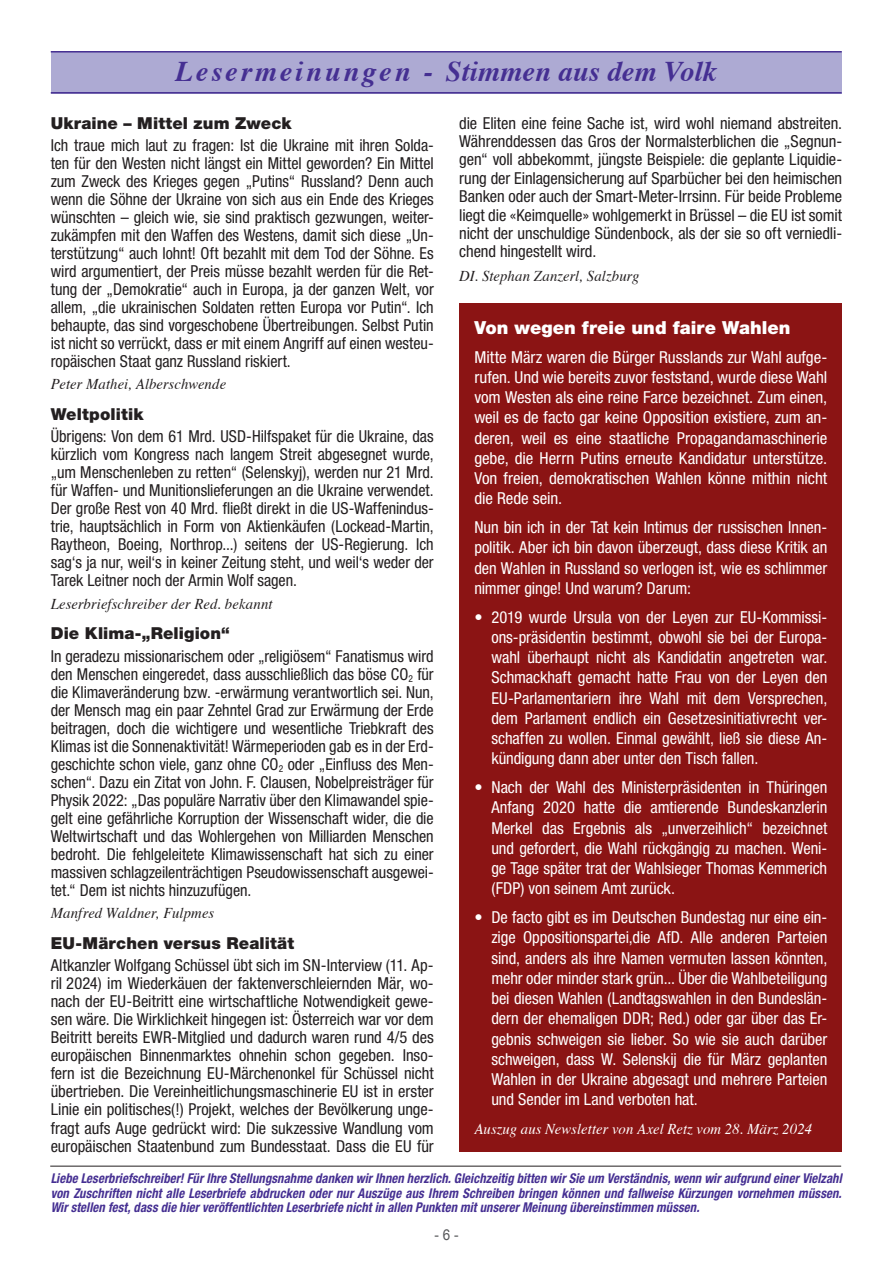
<style>
.page{position:relative;width:893px;height:1263px;background:#fff}
.page>*{position:absolute;margin:0;border:0;box-sizing:border-box;transform-origin:0 0}
.t1{font:italic 700 28.5px "Times";letter-spacing:.05em;color:#452f92}
.t2{font:900 18px "Helvetica Neue LT Std";color:#fff}
.t3{font:condensed 16.5px/18px "Helvetica Neue LT Std";letter-spacing:-.005em;color:#231f20;text-align:justify}
.t4{font:condensed 16.5px/20.2px "Helvetica Neue LT Std";letter-spacing:-.005em;color:#fff;text-align:justify}
.t5{font:900 16.5px "Helvetica Neue LT Std";letter-spacing:.01em;color:#231f20}
.t6{font:italic 15px "Times";letter-spacing:.005em;color:#231f20}
.t7{font:italic 15px "Times";color:#fff}
.t8{font:15px "Arial";color:#57585a;scale:.9 1}
.t9{font:italic 700 condensed 13.5px/14.2px "Helvetica Neue LT Std";letter-spacing:.01em;color:#452f92;text-align:justify;scale:.94 1}
</style>
<div class="page">
<div style="left:51px;top:51px;width:791px;height:43px;background:#adaad3"></div>
<hr style="left:51px;top:51px;width:791px;height:2px;background:#452f92">
<hr style="left:51px;top:92px;width:791px;height:2px;background:#452f92">
<hr style="left:50px;top:1166px;width:791px;height:1px;background:#231f20">
<div style="left:459px;top:303px;width:383px;height:849px;background:#8b1414"></div>
<h1 class="t1" style="left:176px;top:53px;width:543px">Lesermeinungen - Stimmen aus dem Volk</h1>
<p class="t5" style="left:51px;top:113px;width:242px">Ukraine – Mittel zum Zweck</p>
<p class="t3" style="left:51px;top:136px;width:384px">Ich traue mich laut zu fragen: Ist die Ukraine mit ihren Solda&shy;ten für den Westen nicht längst ein Mittel geworden? Ein Mittel zum Zweck des Krieges gegen „Putins“ Russland? Denn auch wenn die Söhne der Ukraine von sich aus ein Ende des Krieges wünschten – gleich wie, sie sind praktisch gezwungen, weiter&shy;zukämpfen mit den Waffen des Westens, damit sich diese „Un&shy;terstützung“ auch lohnt! Oft bezahlt mit dem Tod der Söhne. Es wird argumentiert, der Preis müsse bezahlt werden für die Ret&shy;tung der „Demokratie“ auch in Europa, ja der ganzen Welt, vor allem, „die ukrainischen Soldaten retten Europa vor Putin“. Ich behaupte, das sind vorgeschobene Übertreibungen. Selbst Putin ist nicht so verrückt, dass er mit einem Angriff auf einen westeu&shy;ropäischen Staat ganz Russland riskiert.</p>
<p class="t6" style="left:51px;top:375px;width:177px">Peter Mathei, Alberschwende</p>
<p class="t5" style="left:51px;top:404px;width:94px">Weltpolitik</p>
<p class="t3" style="left:51px;top:427px;width:384px">Übrigens: Von dem 61 Mrd. USD-Hilfspaket für die Ukraine, das kürzlich vom Kongress nach langem Streit abgesegnet wurde, „um Menschenleben zu retten“ (Selenskyj), werden nur 21 Mrd. für Waffen- und Munitionslieferungen an die Ukraine verwendet.<br>Der große Rest von 40 Mrd. fließt direkt in die US-Waffenindus&shy;trie, hauptsächlich in Form von Aktienkäufen (Lockead-Martin, Raytheon, Boeing, Northrop...) seitens der US-Regierung. Ich sag‘s ja nur, weil‘s in keiner Zeitung steht, und weil‘s weder der Tarek Leitner noch der Armin Wolf sagen.</p>
<p class="t6" style="left:51px;top:594px;width:223px">Leserbriefschreiber der Red. bekannt</p>
<p class="t5" style="left:51px;top:624px;width:181px">Die Klima-„Religion“</p>
<p class="t3" style="left:51px;top:647px;width:384px">In geradezu missionarischem oder „religiösem“ Fanatismus wird den Menschen eingeredet, dass ausschließlich das böse CO<sub>2</sub> für die Klimaveränderung bzw. -erwärmung verantwortlich sei. Nun, der Mensch mag ein paar Zehntel Grad zur Erwärmung der Erde beitragen, doch die wichtigere und wesentliche Triebkraft des Klimas ist die Sonnenaktivität! Wärmeperioden gab es in der Erd&shy;geschichte schon viele, ganz ohne CO<sub>2</sub> oder „Einfluss des Men&shy;schen“. Dazu ein Zitat von John. F. Clausen, Nobelpreisträger für Physik 2022: „Das populäre Narrativ über den Klimawandel spie&shy;gelt eine gefährliche Korruption der Wissenschaft wider, die die Weltwirtschaft und das Wohlergehen von Milliarden Menschen bedroht. Die fehlgeleitete Klimawissenschaft hat sich zu einer massiven schlagzeilenträchtigen Pseudowissenschaft ausgewei&shy;tet.“ Dem ist nichts hinzuzufügen.</p>
<p class="t6" style="left:51px;top:903px;width:165px">Manfred Waldner, Fulpmes</p>
<p class="t5" style="left:51px;top:933px;width:245px">EU-Märchen versus Realität</p>
<p class="t3" style="left:51px;top:956px;width:385px">Altkanzler Wolfgang Schüssel übt sich im SN-Interview (11. Ap&shy;ril 2024) im Wiederkäuen der faktenverschleiernden Mär, wo&shy;nach der EU-Beitritt eine wirtschaftliche Notwendigkeit gewe&shy;sen wäre. Die Wirklichkeit hingegen ist: Österreich war vor dem Beitritt bereits EWR-Mitglied und dadurch waren rund 4/5 des europäischen Binnenmarktes ohnehin schon gegeben. Inso&shy;fern ist die Bezeichnung EU-Märchenonkel für Schüssel nicht übertrieben. Die Vereinheitlichungsmaschinerie EU ist in erster Linie ein politisches(!) Projekt, welches der Bevölkerung unge&shy;fragt aufs Auge gedrückt wird: Die sukzessive Wandlung vom europäischen Staatenbund zum Bundesstaat. Dass die EU für</p>
<p class="t9" style="left:51px;top:1172px;width:843px">Liebe Leserbriefschreiber! Für Ihre Stellungsnahme danken wir Ihnen herzlich. Gleichzeitig bitten wir Sie um Verständnis, wenn wir aufgrund einer Vielzahl von Zuschriften nicht alle Leserbriefe abdrucken oder nur Auszüge aus Ihrem Schreiben bringen können und fallweise Kürzungen vornehmen müssen.<br>Wir stellen fest, dass die hier veröffentlichten Leserbriefe nicht in allen Punkten mit unserer Meinung übereinstimmen müssen.</p>
<p class="t3" style="left:459px;top:114px;width:384px;line-height:18.5px">die Eliten eine feine Sache ist, wird wohl niemand abstreiten.<br>Währenddessen das Gros der Normalsterblichen die „Segnun&shy;gen“ voll abbekommt, jüngste Beispiele: die geplante Liquidie&shy;rung der Einlagensicherung auf Sparbücher bei den heimischen Banken oder auch der Smart-Meter-Irrsinn. Für beide Probleme liegt die «Keimquelle» wohlgemerkt in Brüssel – die EU ist somit nicht der unschuldige Sündenbock, als der sie so oft verniedli&shy;chend hingestellt wird.</p>
<p class="t6" style="left:459px;top:267px;width:182px">DI. Stephan Zanzerl, Salzburg</p>
<p class="t2" style="left:474px;top:317px;width:318px">Von wegen freie und faire Wahlen</p>
<p class="t4" style="left:474px;top:347px;width:354px">Mitte März waren die Bürger Russlands zur Wahl aufge&shy;rufen. Und wie bereits zuvor feststand, wurde diese Wahl vom Westen als eine reine Farce bezeichnet. Zum einen, weil es de facto gar keine Opposition existiere, zum an&shy;deren, weil es eine staatliche Propagandamaschinerie gebe, die Herrn Putins erneute Kandidatur unterstütze.<br>Von freien, demokratischen Wahlen könne mithin nicht die Rede sein.</p>
<p class="t4" style="left:474px;top:517px;width:354px">Nun bin ich in der Tat kein Intimus der russischen Innen&shy;politik. Aber ich bin davon überzeugt, dass diese Kritik an den Wahlen in Russland so verlogen ist, wie es schlimmer nimmer ginge! Und warum? Darum:</p>
<p class="t4" style="left:491px;top:607px;width:337px;text-indent:-17px">• 2019 wurde Ursula von der Leyen zur EU-Kommissi&shy;ons-präsidentin bestimmt, obwohl sie bei der Europa&shy;wahl überhaupt nicht als Kandidatin angetreten war.<br>Schmackhaft gemacht hatte Frau von der Leyen den EU-Parlamentariern ihre Wahl mit dem Versprechen, dem Parlament endlich ein Gesetzesinitiativrecht ver&shy;schaffen zu wollen. Einmal gewählt, ließ sie diese An&shy;kündigung dann aber unter den Tisch fallen.</p>
<p class="t4" style="left:491px;top:777px;width:337px;text-indent:-17px">• Nach der Wahl des Ministerpräsidenten in Thüringen Anfang 2020 hatte die amtierende Bundeskanzlerin Merkel das Ergebnis als „unverzeihlich“ bezeichnet und gefordert, die Wahl rückgängig zu machen. Weni&shy;ge Tage später trat der Wahlsieger Thomas Kemmerich (FDP) von seinem Amt zurück.</p>
<p class="t4" style="left:491px;top:907px;width:337px;text-indent:-17px">• De facto gibt es im Deutschen Bundestag nur eine ein&shy;zige Oppositionspartei,die AfD. Alle anderen Parteien sind, anders als ihre Namen vermuten lassen könnten, mehr oder minder stark grün... Über die Wahlbeteiligung bei diesen Wahlen (Landtagswahlen in den Bundeslän&shy;dern der ehemaligen DDR; Red.) oder gar über das Er&shy;gebnis schweigen sie lieber. So wie sie auch darüber schweigen, dass W. Selenskij die für März geplanten Wahlen in der Ukraine abgesagt und mehrere Parteien und Sender im Land verboten hat.</p>
<p class="t7" style="left:474px;top:1120px;width:339px">Auszug aus Newsletter von Axel Retz vom 28. März 2024</p>
<p class="t8" style="left:434px;top:1225px;width:28px">- 6 -</p>
</div>
